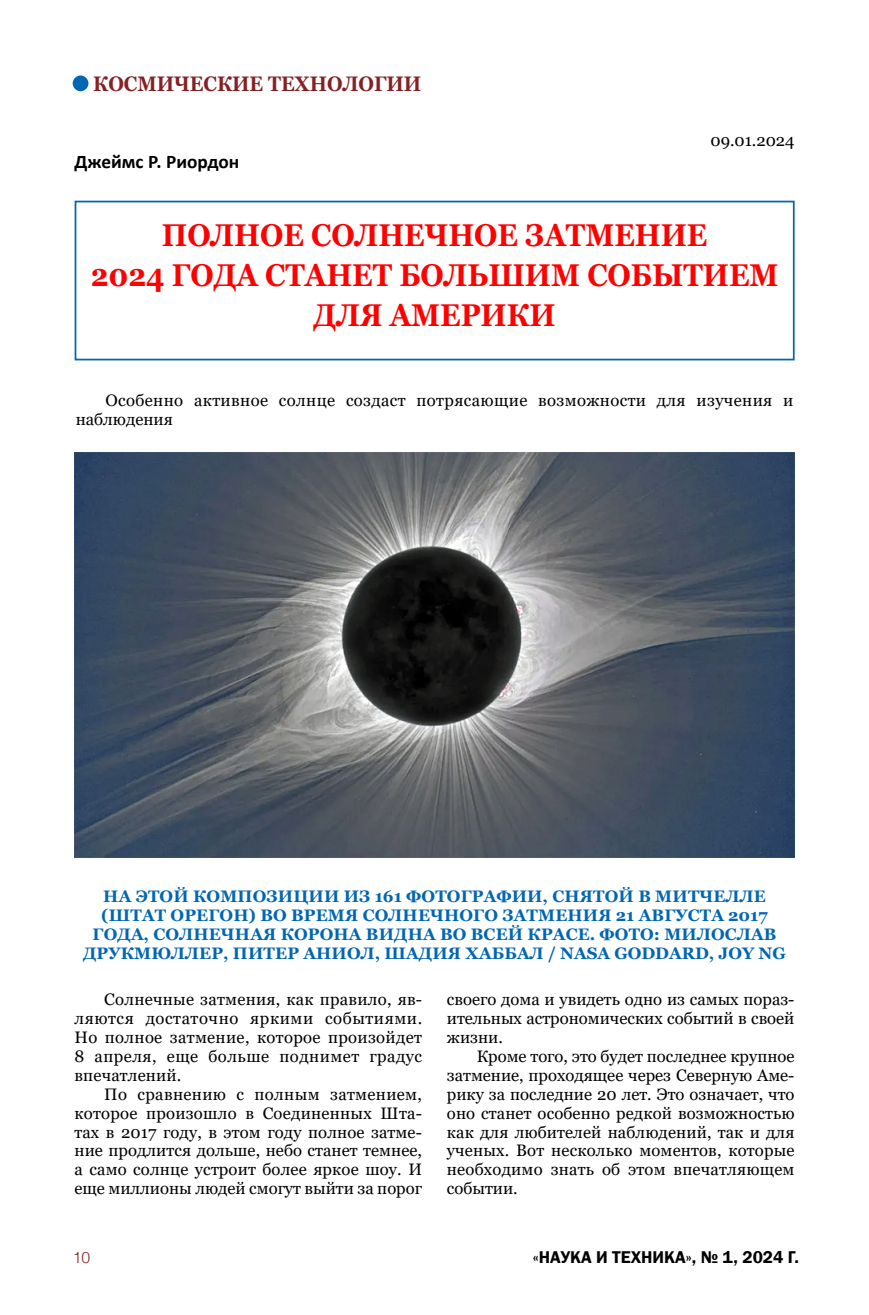
<style>
.page{position:relative;width:869px;height:1315px;background:#fff}
.page>*{position:absolute;margin:0;border:0;box-sizing:border-box;transform-origin:0 0}
.t1{font:700 31.5px/40.2px "Georgia";color:#f00;scale:.9 1}
.t2{font:700 21px "Georgia";color:#832124;scale:.9 1}
.t3{font:700 19.25px "Calibri";color:#000}
.t4{font:600 17.5px "Franklin Gothic";color:#000}
.t5{font:16.62px/18.9px "Georgia";letter-spacing:.01em;color:#000;text-align:justify}
.t6{font:700 16.62px "Georgia";letter-spacing:.01em;color:#0066b3}
.t7{font:300 15.75px "Helios";color:#832124}
</style>
<div class="page">
<div style="left:73px;top:75px;width:15px;height:16px;background:#0066b3;border-radius:50%"></div>
<div style="left:75px;top:201px;width:719px;height:159px;border:2px solid #0066b3"></div>
<img style="left:74px;top:452px;width:720px;height:405px">
<p class="t2" style="left:93px;top:71px;width:156px">космические</p>
<p class="t2" style="left:268px;top:71px;width:152px">технологии</p>
<p class="t3" style="left:75px;top:148px;width:166px">Джеймс Р. Риордон</p>
<p class="t5" style="left:710px;top:131px;width:86px">09.01.2024</p>
<h1 class="t1" style="left:162px;top:215px;width:107px">Полное</h1>
<h1 class="t1" style="left:311px;top:215px;width:179px">солнечное</h1>
<h1 class="t1" style="left:525px;top:215px;width:49px">затмение</h1>
<h1 class="t1" style="left:91px;top:255px;width:137px">2024 года</h1>
<h1 class="t1" style="left:265px;top:255px;width:48px">станет</h1>
<h1 class="t1" style="left:313px;top:255px;width:438px;text-indent:86px">большим событием для Америки</h1>
<p class="t5" style="left:76px;top:391px;width:719px;text-indent:30px">Особенно активное солнце создаст потрясающие возможности для изучения и наблюдения</p>
<p class="t6" style="left:103px;top:886px;width:106px">На этой ком</p>
<p class="t6" style="left:237px;top:886px;width:57px">позиции</p>
<p class="t6" style="left:343px;top:886px;width:77px">из 161 фото</p>
<p class="t6" style="left:460px;top:886px;width:26px">графии</p>
<p class="t6" style="left:542px;top:886px;width:222px">, снятой в Митчелле</p>
<p class="t6" style="left:101px;top:905px;width:43px">(штат</p>
<p class="t6" style="left:170px;top:905px;width:135px">Орегон) во врем</p>
<p class="t6" style="left:345px;top:905px;width:184px">я солнечного затмени</p>
<p class="t6" style="left:598px;top:905px;width:171px">я 21 августа 2017</p>
<p class="t6" style="left:93px;top:924px;width:26px">года</p>
<p class="t6" style="left:144px;top:924px;width:152px">, солнечная корона</p>
<p class="t6" style="left:366px;top:924px;width:15px">видна</p>
<p class="t6" style="left:440px;top:924px;width:102px">во всей кра</p>
<p class="t6" style="left:565px;top:924px;width:63px">се. Фото</p>
<p class="t6" style="left:653px;top:924px;width:111px">: Милослав</p>
<p class="t6" style="left:83px;top:942px;width:164px">Друкм юллер , Питер</p>
<p class="t6" style="left:303px;top:942px;width:29px">Анио</p>
<p class="t6" style="left:360px;top:942px;width:41px">л, Шади</p>
<p class="t6" style="left:448px;top:942px;width:181px">я Хаббал / NASAGODDARD</p>
<p class="t6" style="left:708px;top:942px;width:65px">, JOY NG</p>
<p class="t5" style="left:446px;top:990px;width:349px">своего дома и увидеть одно из самых пораз&shy;ительных астрономических событий в своей жизни.</p>
<p class="t5" style="left:446px;top:1047px;width:349px;text-indent:30px">Кроме того, это будет последнее крупное затмение, проходящее через Северную Аме&shy;рику за последние 20 лет. Это означает, что оно станет особенно редкой возможностью как для любителей наблюдений, так и для ученых. Вот несколько моментов, которые необходимо знать об этом впечатляющем событии.</p>
<p class="t5" style="left:74px;top:990px;width:349px;text-indent:30px">Солнечные затмения, как правило, яв&shy;ляются достаточно яркими событиями.<br>Но полное затмение, которое произойдет 8 апреля, еще больше поднимет градус впечатлений.</p>
<p class="t5" style="left:74px;top:1085px;width:349px;text-indent:30px">По сравнению с полным затмением, которое произошло в Соединенных Шта&shy;тах в 2017 году, в этом году полное затме&shy;ние продлится дольше, небо станет темнее, а само солнце устроит более яркое шоу. И еще миллионы людей смогут выйти за порог</p>
<p class="t7" style="left:73px;top:1248px;width:19px">10</p>
<p class="t4" style="left:532px;top:1246px;width:267px">«Наука и техника», № 1, 2024 г.</p>
</div>
